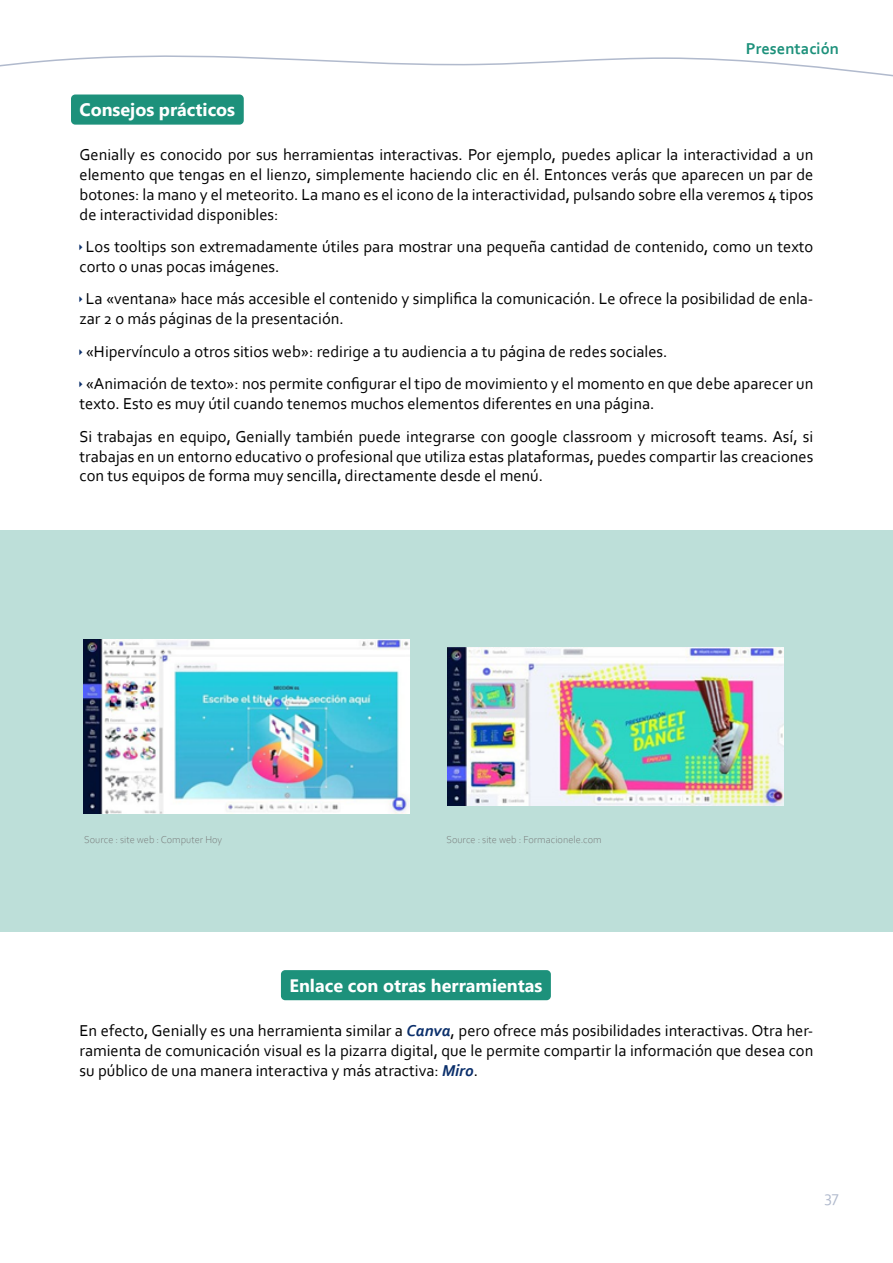
<style>
.page{position:relative;width:893px;height:1263px;background:#fff}
.page>*{position:absolute;margin:0;border:0;box-sizing:border-box;transform-origin:0 0}
.Titre_1{font:700 18px "Segoe UI";color:#fff}
.t1{font:16.5px/19.8px "Corbel";color:#000;text-align:justify}
.t2{font:700 16.5px "Corbel";color:#1d917b}
.t3{font:16.5px "Corbel";color:#b1bacd}
.Source{font:300 10.5px "Corbel";color:#706f6f}
.s1{font-weight:700;font-style:italic;color:#0b2f6b}
</style>
<div class="page">
<svg style="left:0;top:55px;width:893px;height:22px"></svg>
<div style="left:0;top:531px;width:893px;height:401px;background:#bddfd9"></div>
<div style="left:281px;top:970px;width:270px;height:30px;background:#1d917b;border-radius:4px"></div>
<img style="left:83px;top:640px;width:326px;height:173px">
<img style="left:447px;top:647px;width:336px;height:158px">
<div style="left:71px;top:94px;width:173px;height:31px;background:#1d917b;border-radius:4px"></div>
<p class="Titre_1" style="left:80px;top:93px;width:157px">Consejos prácticos</p>
<p class="t2" style="left:746px;top:38px;width:95px">Presentación</p>
<p class="t1" style="left:80px;top:144px;width:735px">Genially es conocido por sus herramientas interactivas. Por ejemplo, puedes aplicar la interactividad a un elemento que tengas en el lienzo, simplemente haciendo clic en él. Entonces verás que aparecen un par de botones: la mano y el meteorito. La mano es el icono de la interactividad, pulsando sobre ella veremos 4 tipos de interactividad disponibles:</p>
<p class="t1" style="left:80px;top:236px;width:735px;text-indent:6px">Los tooltips son extremadamente útiles para mostrar una pequeña cantidad de contenido, como un texto corto o unas pocas imágenes.</p>
<p class="t1" style="left:80px;top:289px;width:735px;text-indent:6px">La «ventana» hace más accesible el contenido y simplifica la comunicación. Le ofrece la posibilidad de enla&shy;zar 2 o más páginas de la presentación.</p>
<p class="t1" style="left:86px;top:341px;width:583px">«Hipervínculo a otros sitios web»: redirige a tu audiencia a tu página de redes sociales.</p>
<p class="t1" style="left:80px;top:374px;width:735px;text-indent:6px">«Animación de texto»: nos permite configurar el tipo de movimiento y el momento en que debe aparecer un texto. Esto es muy útil cuando tenemos muchos elementos diferentes en una página.</p>
<p class="t1" style="left:80px;top:426px;width:735px">Si trabajas en equipo, Genially también puede integrarse con google classroom y microsoft teams. Así, si trabajas en un entorno educativo o profesional que utiliza estas plataformas, puedes compartir las creaciones con tus equipos de forma muy sencilla, directamente desde el menú.</p>
<p class="Source" style="left:84px;top:833px;width:139px">Source : site web : Computer Hoy</p>
<p class="Source" style="left:446px;top:833px;width:157px">Source : site web : Formacionele.com</p>
<p class="Titre_1" style="left:289px;top:968px;width:254px">Enlace con otras herramientas</p>
<p class="t1" style="left:80px;top:1020px;width:735px">En efecto, Genially es una herramienta similar a <span class="s1">Canva</span>, pero ofrece más posibilidades interactivas. Otra her&shy;ramienta de comunicación visual es la pizarra digital, que le permite compartir la información que desea con su público de una manera interactiva y más atractiva: <span class="s1">Miro</span>.</p>
<p class="t3" style="left:824px;top:1187px;width:16px">37</p>
</div>
